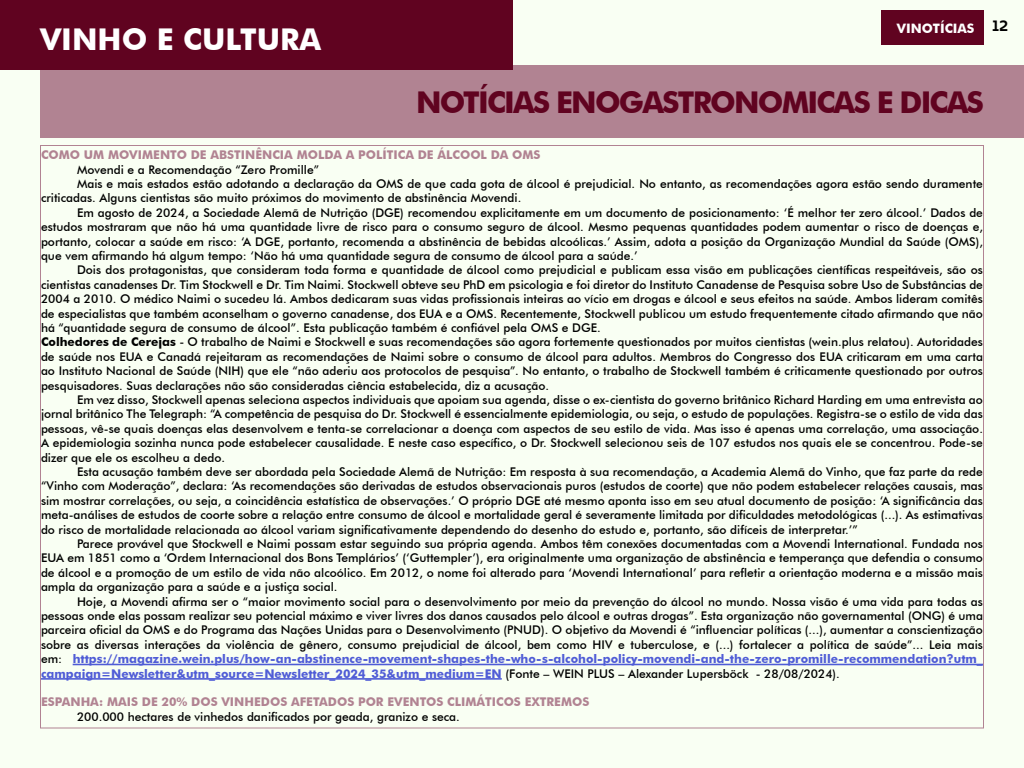
<style>
.page{position:relative;width:1024px;height:768px;background:#f9fff3}
.page>*{position:absolute;margin:0;border:0;box-sizing:border-box;transform-origin:0 0}
.t1{font:700 30px "Futura BT";letter-spacing:-.06em;color:#600320}
.t2{font:700 30px "Futura BT";color:#fff}
.t3{font:700 13px "Futura BT";color:#fff}
.t4{font:500 12px "Futura BT";color:#000}
.t5{font:700 12px "Futura BT";color:#4f5cd6}
.t6{font:700 12px "Futura BT";color:#b18392}
.s1{font-weight:700}
.s2{font-weight:500;color:#000}
</style>
<div class="page">
<div style="left:882px;top:10px;width:102px;height:34px;background:#600320"></div>
<div style="left:40px;top:65px;width:984px;height:73px;background:#b18392"></div>
<hr style="left:73px;top:664px;width:910px;height:1px;background:#4f5cd6">
<hr style="left:41px;top:678px;width:461px;height:2px;background:#4f5cd6">
<div style="left:0;top:0;width:513px;height:70px;background:#600320"></div>
<h1 class="t2" style="left:40px;top:21px;width:283px">VINHO E CULTURA</h1>
<p class="t3" style="left:897px;top:21px;width:113px">VINOTÍCIAS <sup>12</sup></p>
<h1 class="t1" style="left:416px;top:84px;width:569px">NOTÍCIAS ENOGASTRONOMICAS E DICAS</h1>
<p class="t6" style="left:41px;top:148px;width:501px">COMO UM MOVIMENTO DE ABSTINÊNCIA MOLDA A POLÍTICA DE ÁLCOOL DA OMS</p>
<p class="t4" style="left:77px;top:162px;width:243px">Movendi e a Recomendação “Zero Promille”</p>
<p class="t4" style="left:77px;top:176px;width:907px">Mais e mais estados estão adotando a declaração da OMS de que cada gota de álcool é prejudicial. No entanto, as recomendações agora estão sendo duramente</p>
<p class="t4" style="left:41px;top:191px;width:482px">criticadas. Alguns cientistas são muito próximos do movimento de abstinência Movendi.</p>
<p class="t4" style="left:77px;top:205px;width:907px">Em agosto de 2024, a Sociedade Alemã de Nutrição (DGE) recomendou explicitamente em um documento de posicionamento: ‘É melhor ter zero álcool.’ Dados de</p>
<p class="t4" style="left:41px;top:220px;width:944px">estudos mostraram que não há uma quantidade livre de risco para o consumo seguro de álcool. Mesmo pequenas quantidades podem aumentar o risco de doenças e,</p>
<p class="t4" style="left:41px;top:234px;width:944px">portanto, colocar a saúde em risco: ‘A DGE, portanto, recomenda a abstinência de bebidas alcoólicas.’ Assim, adota a posição da Organização Mundial da Saúde (OMS),</p>
<p class="t4" style="left:41px;top:248px;width:598px">que vem afirmando há algum tempo: ‘Não há uma quantidade segura de consumo de álcool para a saúde.’</p>
<p class="t4" style="left:77px;top:263px;width:907px">Dois dos protagonistas, que consideram toda forma e quantidade de álcool como prejudicial e publicam essa visão em publicações científicas respeitáveis, são os</p>
<p class="t4" style="left:41px;top:277px;width:943px">cientistas canadenses Dr. Tim Stockwell e Dr. Tim Naimi. Stockwell obteve seu PhD em psicologia e foi diretor do Instituto Canadense de Pesquisa sobre Uso de Substâncias de</p>
<p class="t4" style="left:41px;top:292px;width:943px">2004 a 2010. O médico Naimi o sucedeu lá. Ambos dedicaram suas vidas profissionais inteiras ao vício em drogas e álcool e seus efeitos na saúde. Ambos lideram comitês</p>
<p class="t4" style="left:41px;top:306px;width:944px">de especialistas que também aconselham o governo canadense, dos EUA e a OMS. Recentemente, Stockwell publicou um estudo frequentemente citado afirmando que não</p>
<p class="t4" style="left:41px;top:320px;width:561px">há “quantidade segura de consumo de álcool”. Esta publicação também é confiável pela OMS e DGE.</p>
<p class="t4" style="left:41px;top:335px;width:943px"><span class="s1">Colhedores de Cerejas</span> - O trabalho de Naimi e Stockwell e suas recomendações são agora fortemente questionados por muitos cientistas (wein.plus relatou). Autoridades</p>
<p class="t4" style="left:41px;top:349px;width:943px">de saúde nos EUA e Canadá rejeitaram as recomendações de Naimi sobre o consumo de álcool para adultos. Membros do Congresso dos EUA criticaram em uma carta</p>
<p class="t4" style="left:41px;top:364px;width:944px">ao Instituto Nacional de Saúde (NIH) que ele “não aderiu aos protocolos de pesquisa”. No entanto, o trabalho de Stockwell também é criticamente questionado por outros</p>
<p class="t4" style="left:41px;top:378px;width:510px">pesquisadores. Suas declarações não são consideradas ciência estabelecida, diz a acusação.</p>
<p class="t4" style="left:77px;top:392px;width:907px">Em vez disso, Stockwell apenas seleciona aspectos individuais que apoiam sua agenda, disse o ex-cientista do governo britânico Richard Harding em uma entrevista ao</p>
<p class="t4" style="left:41px;top:407px;width:943px">jornal britânico The Telegraph: “A competência de pesquisa do Dr. Stockwell é essencialmente epidemiologia, ou seja, o estudo de populações. Registra-se o estilo de vida das</p>
<p class="t4" style="left:41px;top:421px;width:944px">pessoas, vê-se quais doenças elas desenvolvem e tenta-se correlacionar a doença com aspectos de seu estilo de vida. Mas isso é apenas uma correlação, uma associação.</p>
<p class="t4" style="left:41px;top:436px;width:944px">A epidemiologia sozinha nunca pode estabelecer causalidade. E neste caso específico, o Dr. Stockwell selecionou seis de 107 estudos nos quais ele se concentrou. Pode-se</p>
<p class="t4" style="left:41px;top:450px;width:186px">dizer que ele os escolheu a dedo.</p>
<p class="t4" style="left:77px;top:464px;width:907px">Esta acusação também deve ser abordada pela Sociedade Alemã de Nutrição: Em resposta à sua recomendação, a Academia Alemã do Vinho, que faz parte da rede</p>
<p class="t4" style="left:41px;top:479px;width:943px">“Vinho com Moderação”, declara: ‘As recomendações são derivadas de estudos observacionais puros (estudos de coorte) que não podem estabelecer relações causais, mas</p>
<p class="t4" style="left:41px;top:493px;width:943px">sim mostrar correlações, ou seja, a coincidência estatística de observações.’ O próprio DGE até mesmo aponta isso em seu atual documento de posição: ‘A significância das</p>
<p class="t4" style="left:41px;top:508px;width:943px">meta-análises de estudos de coorte sobre a relação entre consumo de álcool e mortalidade geral é severamente limitada por dificuldades metodológicas (...). As estimativas</p>
<p class="t4" style="left:41px;top:522px;width:818px">do risco de mortalidade relacionada ao álcool variam significativamente dependendo do desenho do estudo e, portanto, são difíceis de interpretar.’”</p>
<p class="t4" style="left:77px;top:536px;width:908px">Parece provável que Stockwell e Naimi possam estar seguindo sua própria agenda. Ambos têm conexões documentadas com a Movendi International. Fundada nos</p>
<p class="t4" style="left:41px;top:551px;width:944px">EUA em 1851 como a ‘Ordem Internacional dos Bons Templários’ (‘Guttempler’), era originalmente uma organização de abstinência e temperança que defendia o consumo</p>
<p class="t4" style="left:41px;top:565px;width:943px">de álcool e a promoção de um estilo de vida não alcoólico. Em 2012, o nome foi alterado para ‘Movendi International’ para refletir a orientação moderna e a missão mais</p>
<p class="t4" style="left:41px;top:580px;width:298px">ampla da organização para a saúde e a justiça social.</p>
<p class="t4" style="left:77px;top:594px;width:908px">Hoje, a Movendi afirma ser o “maior movimento social para o desenvolvimento por meio da prevenção do álcool no mundo. Nossa visão é uma vida para todas as</p>
<p class="t4" style="left:41px;top:608px;width:944px">pessoas onde elas possam realizar seu potencial máximo e viver livres dos danos causados pelo álcool e outras drogas”. Esta organização não governamental (ONG) é uma</p>
<p class="t4" style="left:41px;top:623px;width:943px">parceira oficial da OMS e do Programa das Nações Unidas para o Desenvolvimento (PNUD). O objetivo da Movendi é “influenciar políticas (...), aumentar a conscientização</p>
<p class="t4" style="left:41px;top:637px;width:944px">sobre as diversas interações da violência de gênero, consumo prejudicial de álcool, bem como HIV e tuberculose, e (...) fortalecer a política de saúde”... Leia mais</p>
<p class="t5" style="left:41px;top:652px;width:943px"><span class="s2">em:</span> https://magazine.wein.plus/how-an-abstinence-movement-shapes-the-who-s-alcohol-policy-movendi-and-the-zero-promille-recommendation?utm_</p>
<p class="t5" style="left:41px;top:666px;width:800px">campaign=Newsletter&amp;utm_source=Newsletter_2024_35&amp;utm_medium=EN <span class="s2">(Fonte – WEIN PLUS – Alexander Lupersböck - 28/08/2024).</span></p>
<p class="t6" style="left:41px;top:695px;width:550px">ESPANHA: MAIS DE 20% DOS VINHEDOS AFETADOS POR EVENTOS CLIMÁTICOS EXTREMOS</p>
<p class="t4" style="left:77px;top:709px;width:384px">200.000 hectares de vinhedos danificados por geada, granizo e seca.</p>
</div>
